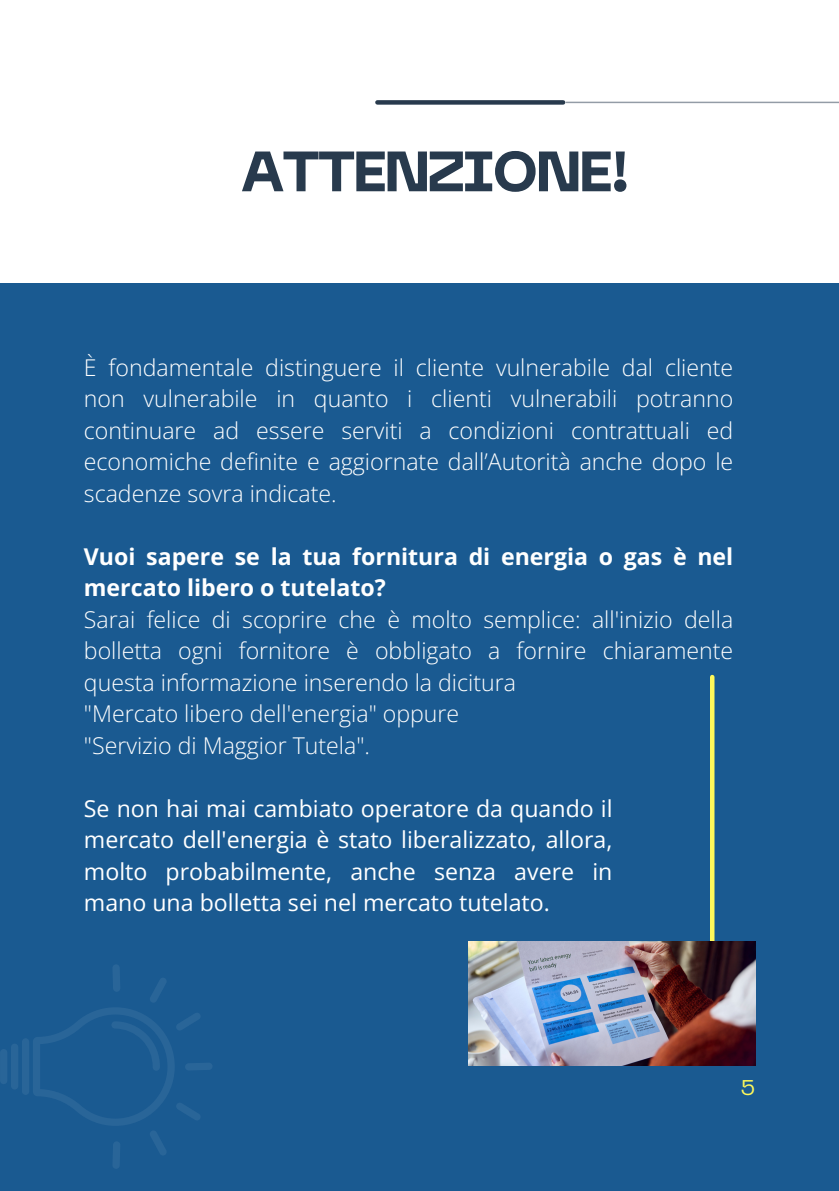
<style>
.page{position:relative;width:839px;height:1191px;background:#fff}
.page>*{position:absolute;margin:0;border:0;box-sizing:border-box;transform-origin:0 0}
.t1{font:800 56.4px "PP Neue Machina";letter-spacing:-.05em;color:#283a4d}
.t2{font:300 23.2px/31.6px "Open Sans";color:#fff;text-align:justify}
.t3{font:23.2px/31.6px "Open Sans";color:#fff;text-align:justify}
.t4{font:700 23.2px/31.6px "Open Sans";color:#fff}
.t5{font:21.2px "PP Neue Machina";color:#fff95a}
</style>
<div class="page">
<div style="left:0;top:0;width:838px;height:1191px;background:#1a5a91"></div>
<div style="left:0;top:0;width:838px;height:283px;background:#fff"></div>
<div style="left:377px;top:100px;width:186px;height:5px;background:#283a4d"></div>
<hr style="left:566px;top:102px;width:272px;height:1px;background:#283a4d">
<hr style="left:710px;top:677px;width:4px;height:376px;background:#fff95a">
<img style="left:469px;top:941px;width:286px;height:125px">
<div style="left:22px;top:1038px;width:7px;height:57px;background:#296598;border-radius:4px"></div>
<div style="left:11px;top:1044px;width:7px;height:46px;background:#296598;border-radius:4px"></div>
<div style="left:0;top:1049px;width:7px;height:35px;background:#296598;border-radius:4px"></div>
<svg style="left:33px;top:965px;width:179px;height:204px"></svg>
<h1 class="t1" style="left:241px;top:150px;width:391px">ATTENZIONE!</h1>
<p class="t2" style="left:84px;top:351px;width:650px">È fondamentale distinguere il cliente vulnerabile dal cliente non vulnerabile in quanto i clienti vulnerabili potranno continuare ad essere serviti a condizioni contrattuali ed economiche definite e aggiornate dall’Autorità anche dopo le scadenze sovra indicate.</p>
<p class="t4" style="left:84px;top:540px;width:650px">Vuoi sapere se la tua fornitura di energia o gas è nel mercato libero o tutelato?</p>
<p class="t2" style="left:84px;top:603px;width:650px">Sarai felice di scoprire che è molto semplice: all'inizio della bolletta ogni fornitore è obbligato a fornire chiaramente questa informazione inserendo la dicitura</p>
<p class="t2" style="left:84px;top:698px;width:377px">"Mercato libero dell'energia" oppure</p>
<p class="t2" style="left:84px;top:729px;width:288px">"Servizio di Maggior Tutela".</p>
<p class="t3" style="left:84px;top:792px;width:530px">Se non hai mai cambiato operatore da quando il mercato dell'energia è stato liberalizzato, allora, molto probabilmente, anche senza avere in mano una bolletta sei nel mercato tutelato.</p>
<p class="t5" style="left:740px;top:1080px;width:16px">5</p>
</div>
